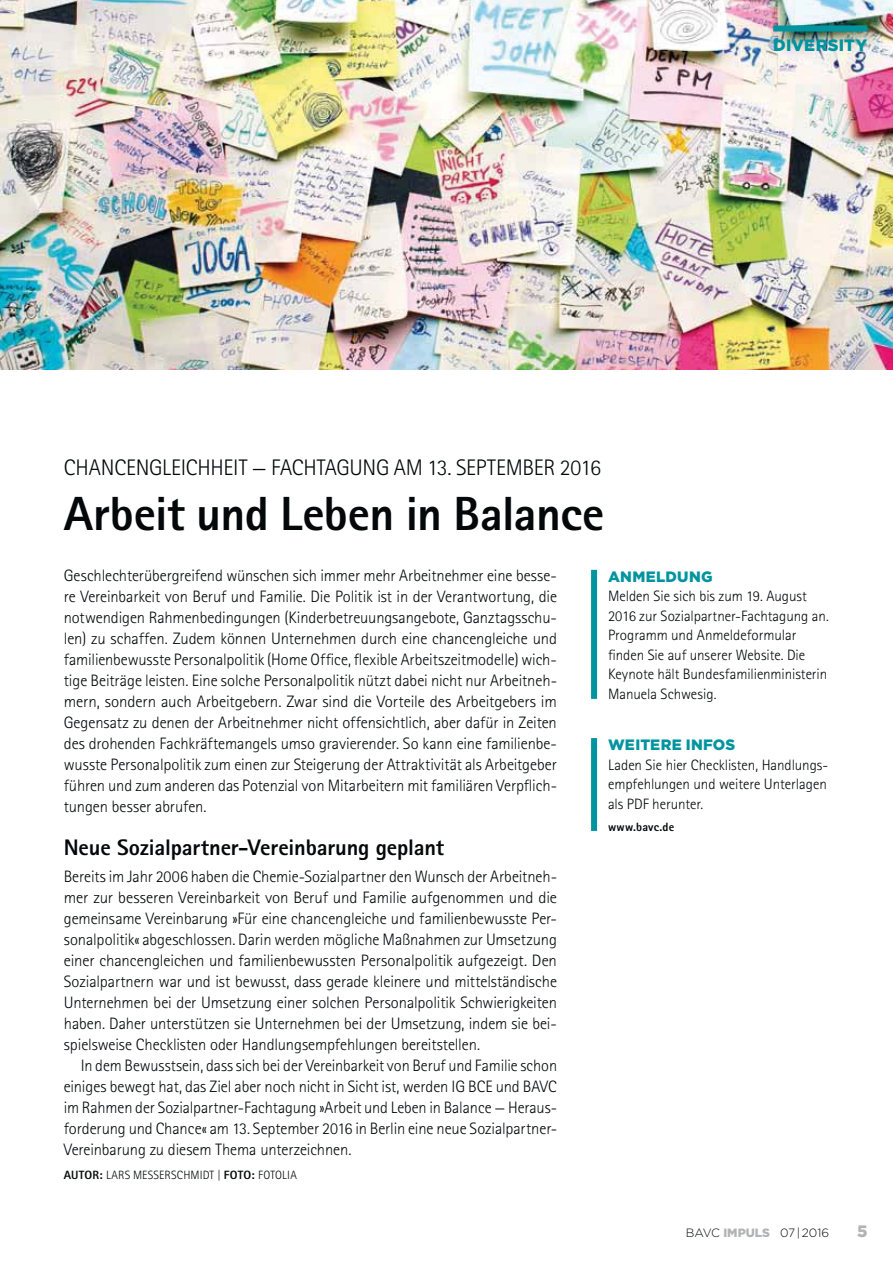
<style>
.page{position:relative;width:893px;height:1263px;background:#fff}
.page>*{position:absolute;margin:0;border:0;box-sizing:border-box;transform-origin:0 0}
.t1{font:800 48px "Rotis Sans Serif Std";letter-spacing:-.01em;color:#040809}
.t2{font:300 22.5px "Rotis Sans Serif Std";letter-spacing:-.015em;color:#040809}
.t3{font:800 22.5px "Rotis Sans Serif Std";letter-spacing:-.005em;color:#040809}
.t4{font:300 16.5px/21px "Rotis Sans Serif Std";letter-spacing:-.01em;color:#040809;text-align:justify}
.t5{font:900 16.5px "Gotham";letter-spacing:.01em;color:#00949f}
.t6{font:900 16.5px "Gotham";color:#b2b3b4}
.t7{font:300 15px/19.5px "Rotis Sans Serif Std";letter-spacing:-.005em;color:#040809;text-align:justify}
.t8{font:900 15px "Gotham";letter-spacing:.02em;color:#00949f}
.t9{font:300 12px "Rotis Sans Serif Std";letter-spacing:.015em;color:#040809}
.t10{font:300 12px "Gotham";color:#040809}
.t11{font:800 12px "Rotis Sans Serif Std";letter-spacing:.015em;color:#040809}
.s1{font-weight:800}
.s2{font-weight:900;color:#b2b3b4}
</style>
<div class="page">
<img style="left:0;top:0;width:893px;height:370px">
<div style="left:773px;top:25px;width:94px;height:6px;background:#00949f"></div>
<div style="left:591px;top:738px;width:6px;height:93px;background:#00949f"></div>
<div style="left:591px;top:570px;width:6px;height:129px;background:#00949f"></div>
<h2 class="t2" style="left:64px;top:459px;width:539px">CHANCENGLEICHHEIT — FACHTAGUNG AM 13. SEPTEMBER 2016</h2>
<h1 class="t1" style="left:64px;top:496px;width:542px">Arbeit und Leben in Balance</h1>
<p class="t5" style="left:773px;top:39px;width:96px">DIVERSITY</p>
<p class="t4" style="left:64px;top:567px;width:495px">Geschlechterübergreifend wünschen sich immer mehr Arbeitnehmer eine besse&shy;re Vereinbarkeit von Beruf und Familie. Die Politik ist in der Verantwortung, die notwendigen Rahmenbedingungen (Kinderbetreuungsangebote, Ganztagsschu&shy;len) zu schaffen. Zudem können Unternehmen durch eine chancengleiche und familienbewusste Personalpolitik (Home Office, flexible Arbeitszeitmodelle) wich&shy;tige Beiträge leisten. Eine solche Personalpolitik nützt dabei nicht nur Arbeitneh&shy;mern, sondern auch Arbeitgebern. Zwar sind die Vorteile des Arbeitgebers im Gegensatz zu denen der Arbeitnehmer nicht offensichtlich, aber dafür in Zeiten des drohenden Fachkräftemangels umso gravierender. So kann eine familienbe&shy;wusste Personalpolitik zum einen zur Steigerung der Attraktivität als Arbeitgeber führen und zum anderen das Potenzial von Mitarbeitern mit familiären Verpflich&shy;tungen besser abrufen.</p>
<h2 class="t3" style="left:64px;top:839px;width:382px">Neue Sozialpartner-Vereinbarung geplant</h2>
<p class="t4" style="left:64px;top:868px;width:495px">Bereits im Jahr 2006 haben die Chemie-Sozialpartner den Wunsch der Arbeitneh&shy;mer zur besseren Vereinbarkeit von Beruf und Familie aufgenommen und die gemeinsame Vereinbarung »Für eine chancengleiche und familienbewusste Per&shy;sonalpolitik« abgeschlossen. Darin werden mögliche Maßnahmen zur Umsetzung einer chancengleichen und familienbewussten Personalpolitik aufgezeigt. Den Sozialpartnern war und ist bewusst, dass gerade kleinere und mittelständische Unternehmen bei der Umsetzung einer solchen Personalpolitik Schwierigkeiten haben. Daher unterstützen sie Unternehmen bei der Umsetzung, indem sie bei&shy;spielsweise Checklisten oder Handlungsempfehlungen bereitstellen.</p>
<p class="t4" style="left:64px;top:1057px;width:495px;text-indent:17px">In dem Bewusstsein, dass sich bei der Vereinbarkeit von Beruf und Familie schon einiges bewegt hat, das Ziel aber noch nicht in Sicht ist, werden IG BCE und BAVC im Rahmen der Sozialpartner-Fachtagung »Arbeit und Leben in Balance — Heraus&shy;forderung und Chance« am 13. September 2016 in Berlin eine neue Sozialpartner-Vereinbarung zu diesem Thema unterzeichnen.</p>
<p class="t9" style="left:64px;top:1170px;width:235px"><span class="s1">AUTOR:</span> LARS MESSERSCHMIDT | <span class="s1">FOTO:</span> FOTOLIA</p>
<p class="t8" style="left:608px;top:571px;width:106px">ANMELDUNG</p>
<p class="t7" style="left:608px;top:588px;width:222px;text-align:left">Melden Sie sich bis zum 19. August 2016 zur Sozialpartner-Fachtagung an.<br>Programm und Anmeldeformular finden Sie auf unserer Website. Die Keynote hält Bundesfamilienministerin Manuela Schwesig.</p>
<p class="t8" style="left:608px;top:739px;width:129px">WEITERE INFOS</p>
<p class="t7" style="left:608px;top:756px;width:222px">Laden Sie hier Checklisten, Handlungs&shy;empfehlungen und weitere Unterlagen als PDF herunter.</p>
<p class="t11" style="left:608px;top:822px;width:68px">www.bavc.de</p>
<p class="t10" style="left:686px;top:1229px;width:145px">BAVC <span class="s2">IMPULS</span> 07-|-2016</p>
<p class="t6" style="left:857px;top:1226px;width:12px">5</p>
</div>
